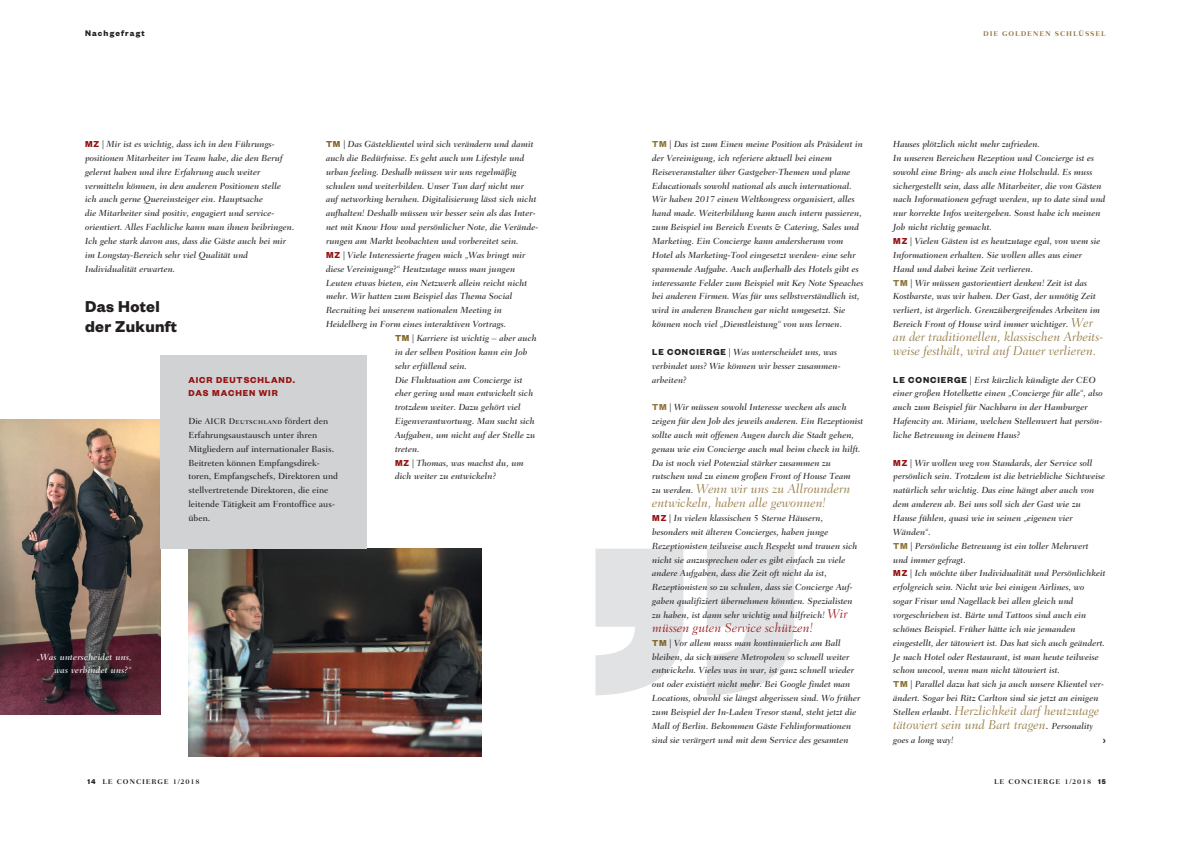
<style>
.page{position:relative;width:1191px;height:842px;background:#fff}
.page>*{position:absolute;margin:0;border:0;box-sizing:border-box;transform-origin:0 0}
.t1{font:700 17.3px/19.8px "Founders Grotesk";letter-spacing:.02em;color:#231f20}
.t2{font:italic 300 13px/13.8px "Fairfield LH";color:#8f743a}
.t3{font:italic 300 13px "Fairfield LH";color:#941211}
.t4{font:700 9.5px/13.9px "Founders Grotesk";letter-spacing:.095em;color:#941211}
.t5{font:italic 500 9px/13.9px "Fairfield LH";color:#231f20}
.t6{font:500 9px/13.9px "Fairfield LH";color:#231f20}
.t7{font:italic 500 9px/13.9px "Fairfield LH";letter-spacing:.015em;color:#fff;text-align:right}
.t8{font:700 9px "Founders Grotesk";letter-spacing:.125em;color:#231f20}
.t9{font:8.3px "Fairfield LH Medium SC";letter-spacing:.035em;color:#231f20}
.t10{font:700 7px "Fairfield LH";letter-spacing:.12em;color:#231f20}
.t11{font:700 7px "Fairfield LH";letter-spacing:.12em;color:#8f743a}
.s1{font-family:"Founders Grotesk";font-weight:700;font-style:normal;font-size:9.5px;color:#941211}
.s2{font-family:"Founders Grotesk";font-weight:700;font-style:normal;font-size:9.5px;color:#846729}
.s3{font-family:"Fairfield LH";font-weight:500;font-size:9px}
.s4{font-family:"Founders Grotesk";font-size:7.6px}
.s5{font-family:"Founders Grotesk";font-weight:700;font-style:normal;font-size:9.5px;color:#8f743a}
.s6{font-family:"Founders Grotesk";font-weight:700;font-style:normal;font-size:9.5px}
.s7{font-weight:500;font-size:9px;color:#231f20}
.s8{font-weight:300;font-size:13px;color:#941211}
.s9{font-weight:300;font-size:13px;color:#8f743a}
.s10{color:#231f20}
</style>
<div class="page">
<svg style="left:595px;top:549px;width:199px;height:146px"></svg>
<img style="left:188px;top:549px;width:293px;height:207px">
<img style="left:0;top:420px;width:160px;height:295px">
<div style="left:160px;top:355px;width:207px;height:194px;background:#d1d2d4"></div>
<p class="t8" style="left:85px;top:31px;width:61px">Nachgefragt</p>
<p class="t5" style="left:85px;top:138px;width:211px"><span class="s1">MZ</span> | Mir ist es wichtig, dass ich in den Führungs - positionen Mitarbeiter im Team habe, die den Beruf gelernt haben und ihre Erfahrung auch weiter vermitteln können, in den anderen Positionen stelle ich auch gerne Quereinsteiger ein. Hauptsache<br>die Mitarbeiter sind positiv, engagiert und service - orientiert. Alles Fachliche kann man ihnen beibringen.<br>Ich gehe stark davon aus, dass die Gäste auch bei mir im Longstay-Bereich sehr viel Qualität und Individualität erwarten.</p>
<p class="t5" style="left:326px;top:138px;width:209px"><span class="s2">TM</span> | Das Gästeklientel wird sich verändern und damit</p>
<p class="t5" style="left:326px;top:152px;width:200px">auch die Bedürfnisse. Es geht auch um Lifestyle und</p>
<p class="t5" style="left:326px;top:166px;width:192px">urban feeling. Deshalb müssen wir uns regelmäßig</p>
<p class="t5" style="left:326px;top:179px;width:199px">schulen und weiterbilden. Unser Tun darf nicht nur</p>
<p class="t5" style="left:326px;top:193px;width:212px">auf networking beruhen. Digitalisierung lässt sich nicht</p>
<p class="t5" style="left:326px;top:207px;width:211px">aufhalten! Deshalb müssen wir besser sein als das Inter-</p>
<p class="t5" style="left:326px;top:221px;width:214px">net mit Know How und persönlicher Note, die Verände-</p>
<p class="t5" style="left:326px;top:235px;width:194px">rungen am Markt beobachten und vorbereitet sein.</p>
<p class="t5" style="left:326px;top:249px;width:201px"><span class="s1">MZ</span> | Viele Interessierte fragen mich „Was bringt mir</p>
<p class="t5" style="left:326px;top:262px;width:191px">diese Vereinigung?“ Heutzutage muss man jungen</p>
<p class="t5" style="left:326px;top:276px;width:203px">Leuten etwas bieten, ein Netzwerk allein reicht nicht</p>
<p class="t5" style="left:326px;top:290px;width:188px">mehr. Wir hatten zum Beispiel das Thema Social</p>
<p class="t5" style="left:326px;top:304px;width:177px">Recruiting bei unserem nationalen Meeting in</p>
<p class="t5" style="left:326px;top:318px;width:182px">Heidelberg in Form eines interaktiven Vortrags.</p>
<p class="t5" style="left:395px;top:332px;width:143px"><span class="s2">TM</span> | Karriere ist wichtig – aber auch</p>
<p class="t5" style="left:395px;top:346px;width:134px">in der selben Position kann ein Job</p>
<p class="t5" style="left:395px;top:359px;width:73px">sehr erfüllend sein.</p>
<p class="t5" style="left:395px;top:373px;width:129px">Die Fluktuation am Concierge ist</p>
<p class="t5" style="left:395px;top:387px;width:140px">eher gering und man entwickelt sich</p>
<p class="t5" style="left:395px;top:401px;width:127px">trotzdem weiter. Dazu gehört viel</p>
<p class="t5" style="left:395px;top:415px;width:141px">Eigenverantwortung. Man sucht sich</p>
<p class="t5" style="left:395px;top:429px;width:142px">Aufgaben, um nicht auf der Stelle zu</p>
<p class="t5" style="left:395px;top:443px;width:26px">treten.</p>
<p class="t5" style="left:395px;top:456px;width:130px"><span class="s1">MZ</span> | Thomas, was machst du, um</p>
<p class="t5" style="left:395px;top:470px;width:103px">dich weiter zu entwickeln?</p>
<h1 class="t1" style="left:85px;top:298px;width:94px">Das Hotel der Zukunft</h1>
<p class="t4" style="left:188px;top:373px;width:108px">AICR DEUTSCHLAND.<br>DAS MACHEN WIR</p>
<p class="t9" style="left:188px;top:418px;width:141px"><span class="s3">Die</span> AICR Deutschland <span class="s3">fördert den</span></p>
<p class="t6" style="left:188px;top:429px;width:151px">Erfahrungsaustausch unter ihren Mitgliedern auf internationaler Basis.<br>Beitreten können Empfangs direk - toren, Empfangschefs, Direktoren und stellvertretende Direktoren, die eine leitende Tätigkeit am Frontoffice aus&shy;üben.</p>
<p class="t7" style="left:37px;top:650px;width:96px">„Was unter scheidet uns, was verbindet uns?“</p>
<p class="t10" style="left:87px;top:779px;width:114px"><span class="s4">14</span> LE CONCIERGE 1/2018</p>
<p class="t11" style="left:983px;top:31px;width:124px">DIE GOLDENEN SCHLÜSSEL</p>
<p class="t5" style="left:652px;top:138px;width:213px"><span class="s5">TM</span> | Das ist zum Einen meine Position als Präsident in der Vereinigung, ich referiere aktuell bei einem Reiseveranstalter über Gastgeber-Themen und plane Educationals sowohl national als auch international.<br>Wir haben 2017 einen Weltkongress organisiert, alles hand made. Weiter bildung kann auch intern passieren, zum Beispiel im Bereich Events &amp; Catering, Sales und Marketing. Ein Concierge kann anders herum vom Hotel als Marketing-Tool eingesetzt werden- eine sehr span nende Aufgabe. Auch außerhalb des Hotels gibt es interessante Felder zum Beispiel mit Key Note Speaches bei anderen Firmen. Was für uns selbstverständlich ist, wird in anderen Branchen gar nicht umgesetzt. Sie können noch viel „Dienst leistung“ von uns lernen.</p>
<p class="t5" style="left:652px;top:346px;width:190px"><span class="s6">LE CONCIERGE</span> | Was unterscheidet uns, was verbindet uns? Wie können wir besser zusammen - arbeiten?</p>
<p class="t5" style="left:652px;top:401px;width:213px"><span class="s5">TM</span> | Wir müssen sowohl Interesse wecken als auch zeigen für den Job des jeweils anderen. Ein Rezeptionist sollte auch mit offenen Augen durch die Stadt gehen, genau wie ein Concierge auch mal beim check in hilft.<br>Da ist noch viel Potenzial stärker zusammen zu rutschen und zu einem großen Front of House Team</p>
<h2 class="t2" style="left:652px;top:483px;width:200px"><span class="s7">zu werden.</span> Wenn wir uns zu Allroundern entwickeln, haben alle gewonnen!</h2>
<p class="t5" style="left:652px;top:512px;width:207px"><span class="s1">MZ</span> | In vielen klassischen 5 Sterne Häusern, besonders mit älteren Concierges, haben junge Rezeptionisten teilweise auch Respekt und trauen sich nicht sie anzusprechen oder es gibt einfach zu viele andere Aufgaben, dass die Zeit oft nicht da ist, Rezeptionisten so zu schulen, dass sie Concierge Auf - gaben qualifiziert übernehmen könnten. Spezialisten zu haben, ist dann sehr wichtig und hilfreich! <span class="s8">Wir</span></p>
<h2 class="t3" style="left:652px;top:622px;width:162px">müssen guten Service schützen!</h2>
<p class="t5" style="left:652px;top:636px;width:210px"><span class="s2">TM</span> | Vor allem muss man kontinuierlich am Ball bleiben, da sich unsere Metropolen so schnell weiter entwickeln. Vieles was in war, ist ganz schnell wieder out oder existiert nicht mehr. Bei Google findet man Locations, obwohl sie längst abgerissen sind. Wo früher zum Beispiel der In-Laden Tresor stand, steht jetzt die Mall of Berlin. Bekommen Gäste Fehlinformationen sind sie verärgert und mit dem Service des gesamten</p>
<p class="t5" style="left:893px;top:138px;width:214px">Hauses plötzlich nicht mehr zufrieden.<br>In unseren Bereichen Rezeption und Concierge ist es sowohl eine Bring- als auch eine Holschuld. Es muss sichergestellt sein, dass alle Mitarbeiter, die von Gästen nach Informationen gefragt werden, up to date sind und nur korrekte Infos weitergeben. Sonst habe ich meinen Job nicht richtig gemacht.<br><span class="s1">MZ</span> | Vielen Gästen ist es heutzutage egal, von wem sie Informationen erhalten. Sie wollen alles aus einer Hand und dabei keine Zeit verlieren.<br><span class="s5">TM</span> | Wir müssen gastorientiert denken! Zeit ist das Kostbarste, was wir haben. Der Gast, der unnötig Zeit verliert, ist ärgerlich. Grenzübergreifendes Arbeiten im Bereich Front of House wird immer wichtiger. <span class="s9">Wer</span></p>
<h2 class="t2" style="left:893px;top:331px;width:212px">an der traditionellen, klassischen Ar beits - weise festhält, wird auf Dauer verlieren.</h2>
<p class="t5" style="left:893px;top:373px;width:211px"><span class="s6">LE CONCIERGE</span> | Erst kürzlich kündigte der CEO einer großen Hotelkette einen „Concierge für alle“, also auch zum Beispiel für Nachbarn in der Hamburger Hafencity an. Miriam, welchen Stellenwert hat persön&shy;liche Betreuung in deinem Haus?</p>
<p class="t5" style="left:893px;top:456px;width:214px"><span class="s1">MZ</span> | Wir wollen weg von Standards, der Service soll persönlich sein. Trotzdem ist die betriebliche Sichtweise natürlich sehr wichtig. Das eine hängt aber auch von dem anderen ab. Bei uns soll sich der Gast wie zu Hause fühlen, quasi wie in seinen „eigenen vier Wänden“.<br><span class="s5">TM</span> | Persönliche Betreuung ist ein toller Mehrwert und immer gefragt.<br><span class="s1">MZ</span> | Ich möchte über Individualität und Persönlichkeit erfolgreich sein. Nicht wie bei einigen Airlines, wo sogar Frisur und Nagellack bei allen gleich und vorgeschrieben ist. Bärte und Tattoos sind auch ein schönes Beispiel. Früher hätte ich nie jemanden eingestellt, der tätowiert ist. Das hat sich auch geändert.<br>Je nach Hotel oder Restaurant, ist man heute teilweise schon uncool, wenn man nicht tätowiert ist.<br><span class="s5">TM</span> | Parallel dazu hat sich ja auch unsere Klientel ver&shy;ändert. Sogar bei Ritz Carlton sind sie jetzt an einigen</p>
<h2 class="t2" style="left:893px;top:705px;width:208px"><span class="s7">Stellen erlaubt.</span> Herzlichkeit darf heutzutage tätowiert sein und Bart tragen<span class="s10">.</span> <span class="s7">Personality</span></h2>
<p class="t5" style="left:893px;top:733px;width:62px">goes a long way!</p>
<p class="t10" style="left:994px;top:779px;width:113px">LE CONCIERGE 1/2018 <span class="s4">15</span></p>
</div>
